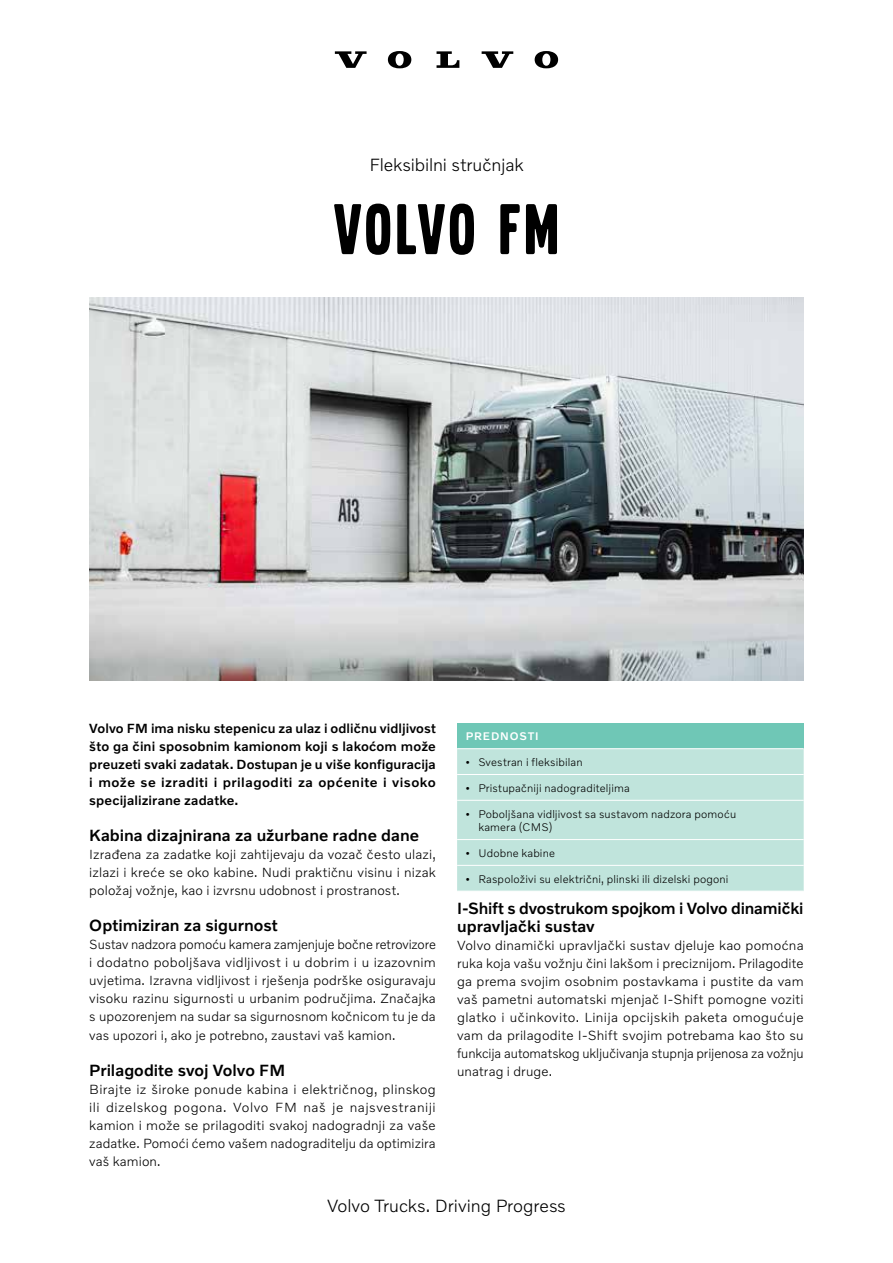
<style>
.page{position:relative;width:893px;height:1263px;background:#fff}
.page>*{position:absolute;margin:0;border:0;box-sizing:border-box;transform-origin:0 0}
.t1{font:75px "Volvo Broad Pro";letter-spacing:.045em;color:#000}
.t2{font:300 18px "Volvo Novum";color:#000}
.t3{font:500 16.5px/18px "Volvo Novum";letter-spacing:-.005em;color:#000}
.t4{font:300 13.5px/18px "Volvo Novum";letter-spacing:.005em;color:#000;text-align:justify}
.t5{font:500 13.5px/18px "Volvo Novum";letter-spacing:.02em;color:#000;text-align:justify}
.t6{font:300 11.25px/13.5px "Volvo Novum";letter-spacing:.015em;color:#000}
.t7{font:500 11.25px "Volvo Novum";letter-spacing:.08em;color:#fff}
</style>
<div class="page">
<img style="left:89px;top:298px;width:715px;height:382px">
<div style="left:457px;top:723px;width:347px;height:26px;background:#6fc7b6"></div>
<div style="left:457px;top:749px;width:347px;height:142px;background:#c0e4dc"></div>
<hr style="left:457px;top:748px;width:347px;height:1px;background:#fff">
<hr style="left:457px;top:774px;width:347px;height:1px;background:#fff">
<hr style="left:457px;top:800px;width:347px;height:1px;background:#fff">
<hr style="left:457px;top:839px;width:347px;height:1px;background:#fff">
<hr style="left:457px;top:865px;width:347px;height:1px;background:#fff">
<svg style="left:335px;top:51px;width:32px;height:17px"></svg>
<svg style="left:437px;top:51px;width:22px;height:17px"></svg>
<svg style="left:388px;top:51px;width:23px;height:17px"></svg>
<svg style="left:482px;top:51px;width:31px;height:17px"></svg>
<svg style="left:535px;top:51px;width:23px;height:17px"></svg>
<h2 class="t2" style="left:369px;top:154px;width:156px">Fleksibilni stručnjak</h2>
<h1 class="t1" style="left:334px;top:194px;width:226px">VOLVO FM</h1>
<p class="t5" style="left:89px;top:719px;width:348px">Volvo FM ima nisku stepenicu za ulaz i odličnu vidljivost što ga čini sposobnim kamionom koji s lakoćom može preuzeti svaki zadatak. Dostupan je u više konfiguracija i može se izraditi i prilagoditi za općenite i visoko specijalizirane zadatke.</p>
<p class="t3" style="left:89px;top:826px;width:331px">Kabina dizajnirana za užurbane radne dane</p>
<p class="t4" style="left:89px;top:845px;width:348px">Izrađena za zadatke koji zahtijevaju da vozač često ulazi, izlazi i kreće se oko kabine. Nudi praktičnu visinu i nizak položaj vožnje, kao i izvrsnu udobnost i prostranost.</p>
<p class="t3" style="left:89px;top:916px;width:190px">Optimiziran za sigurnost</p>
<p class="t4" style="left:89px;top:935px;width:348px">Sustav nadzora pomoću kamera zamjenjuje bočne retrovizore i dodatno poboljšava vidljivost i u dobrim i u izazovnim uvjetima. Izravna vidljivost i rješenja podrške osiguravaju visoku razinu sigurnosti u urbanim područjima. Značajka s upozorenjem na sudar sa sigurnosnom kočnicom tu je da vas upozori i, ako je potrebno, zaustavi vaš kamion.</p>
<p class="t3" style="left:89px;top:1060px;width:197px">Prilagodite svoj Volvo FM</p>
<p class="t4" style="left:89px;top:1079px;width:348px">Birajte iz široke ponude kabina i električnog, plinskog ili dizelskog pogona. Volvo FM naš je najsvestraniji kamion i može se prilagoditi svakoj nadogradnji za vaše zadatke. Pomoći ćemo vašem nadograditelju da optimizira vaš kamion.</p>
<p class="t7" style="left:466px;top:729px;width:74px">PREDNOSTI</p>
<p class="t6" style="left:466px;top:755px;width:118px">• Svestran i fleksibilan</p>
<p class="t6" style="left:466px;top:781px;width:166px">• Pristupačniji nadograditeljima</p>
<p class="t6" style="left:478px;top:806px;width:259px;text-indent:-13px">• Poboljšana vidljivost sa sustavom nadzora pomoću kamera (CMS)</p>
<p class="t6" style="left:466px;top:846px;width:91px">• Udobne kabine</p>
<p class="t6" style="left:466px;top:872px;width:264px">• Raspoloživi su električni, plinski ili dizelski pogoni</p>
<p class="t3" style="left:457px;top:898px;width:348px">I-Shift s dvostrukom spojkom i Volvo dinamički upravljački sustav</p>
<p class="t4" style="left:457px;top:935px;width:348px">Volvo dinamički upravljački sustav djeluje kao pomoćna ruka koja vašu vožnju čini lakšom i preciznijom. Prilagodite ga prema svojim osobnim postavkama i pustite da vam vaš pametni automatski mjenjač I-Shift pomogne voziti glatko i učinkovito. Linija opcijskih paketa omogućuje vam da prilagodite I-Shift svojim potrebama kao što su funkcija automatskog uključivanja stupnja prijenosa za vožnju unatrag i druge.</p>
<h2 class="t2" style="left:327px;top:1194px;width:240px">Volvo Trucks. Driving Progress</h2>
</div>
